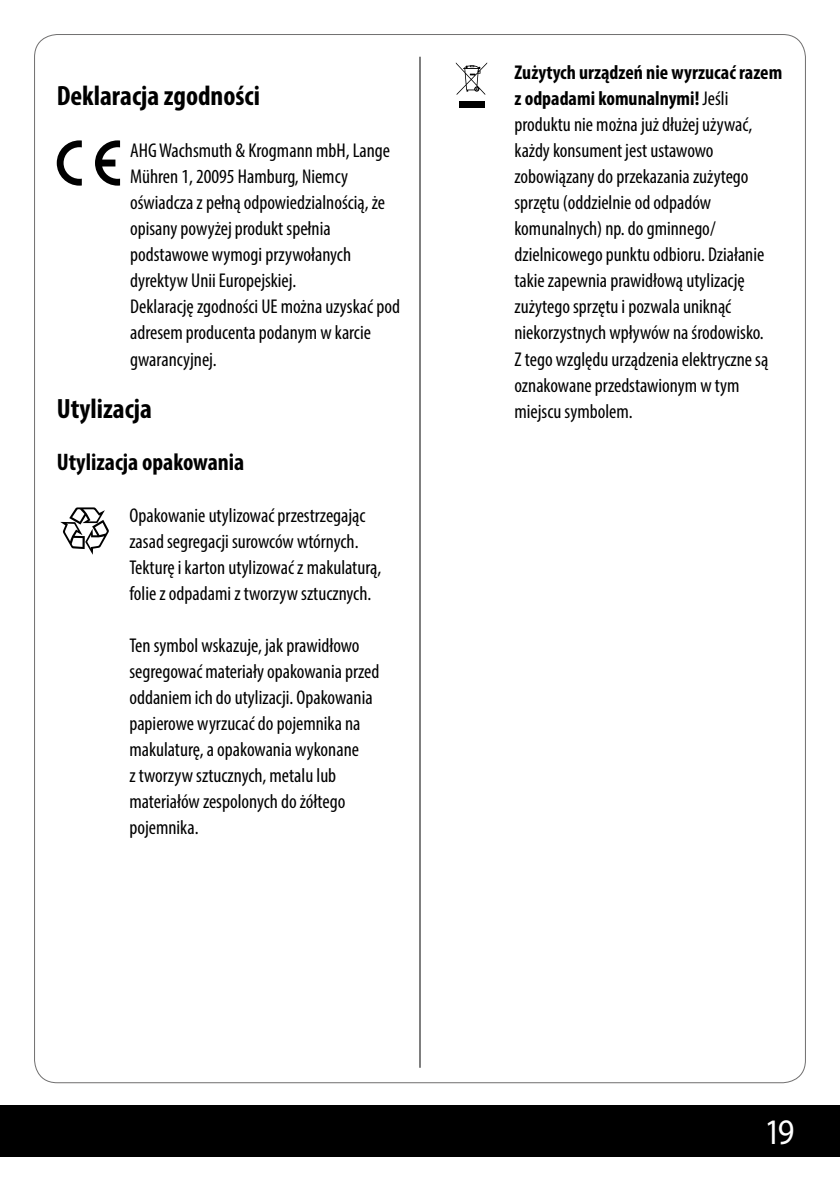
<style>
.page{position:relative;width:840px;height:1191px;background:#fff}
.page>*{position:absolute;margin:0;border:0;box-sizing:border-box;transform-origin:0 0}
.t1{font:36px "Myriad Pro";color:#fff;scale:.9 1}
.t2{font:700 condensed 28px "Myriad Pro";color:#000}
.t3{font:700 condensed 24px "Myriad Pro";color:#000}
.t4{font:condensed 20px/26px "Myriad Pro";color:#000}
.s1{font-weight:700}
</style>
<div class="page">
<div style="left:0;top:1106px;width:839px;height:51px;background:#000"></div>
<hr style="left:419px;top:57px;width:1px;height:1010px;background:#000">
<svg style="left:57px;top:140px;width:25px;height:46px"></svg>
<svg style="left:95px;top:140px;width:25px;height:46px"></svg>
<svg style="left:60px;top:507px;width:49px;height:48px"></svg>
<svg style="left:455px;top:62px;width:32px;height:33px"></svg>
<div style="left:458px;top:101px;width:26px;height:7px;background:#000"></div>
<h2 class="t2" style="left:57px;top:79px;width:204px">Deklaracja zgodności</h2>
<p class="t4" style="left:130px;top:138px;width:271px">AHG Wachsmuth &amp; Krogmann mbH, Lange Mühren 1, 20095 Hamburg, Niemcy oświadcza z pełną odpowiedzialnością, że opisany powyżej produkt spełnia podstawowe wymogi przywołanych dyrektyw Unii Europejskiej.<br>Deklarację zgodności UE można uzyskać pod adresem producenta podanym w karcie gwarancyjnej.</p>
<h2 class="t2" style="left:57px;top:391px;width:97px">Utylizacja</h2>
<p class="t3" style="left:57px;top:446px;width:189px">Utylizacja opakowania</p>
<p class="t4" style="left:129px;top:502px;width:253px">Opakowanie utylizować przestrzegając zasad segregacji surowców wtórnych.<br>Tekturę i karton utylizować z makulaturą, folie z odpadami z tworzyw sztucznych.</p>
<p class="t4" style="left:129px;top:632px;width:251px">Ten symbol wskazuje, jak prawidłowo segregować materiały opakowania przed oddaniem ich do utylizacji. Opakowania papierowe wyrzucać do pojemnika na makulaturę, a opakowania wykonane<br>z tworzyw sztucznych, metalu lub materiałów zespolonych do żółtego pojemnika.</p>
<p class="t4" style="left:514px;top:60px;width:269px"><span class="s1">Zużytych urządzeń nie wyrzucać razem z odpadami komunalnymi!</span> Jeśli produktu nie można już dłużej używać, każdy konsument jest ustawowo zobowiązany do przekazania zużytego sprzętu (oddzielnie od odpadów komunalnych) np. do gminnego/ dzielnicowego punktu odbioru. Działanie takie zapewnia prawidłową utylizację zużytego sprzętu i pozwala uniknąć niekorzystnych wpływów na środowisko.<br>Z tego względu urządzenia elektryczne są oznakowane przedstawionym w tym miejscu symbolem.</p>
<h1 class="t1" style="left:764px;top:1110px;width:35px">19</h1>
</div>
